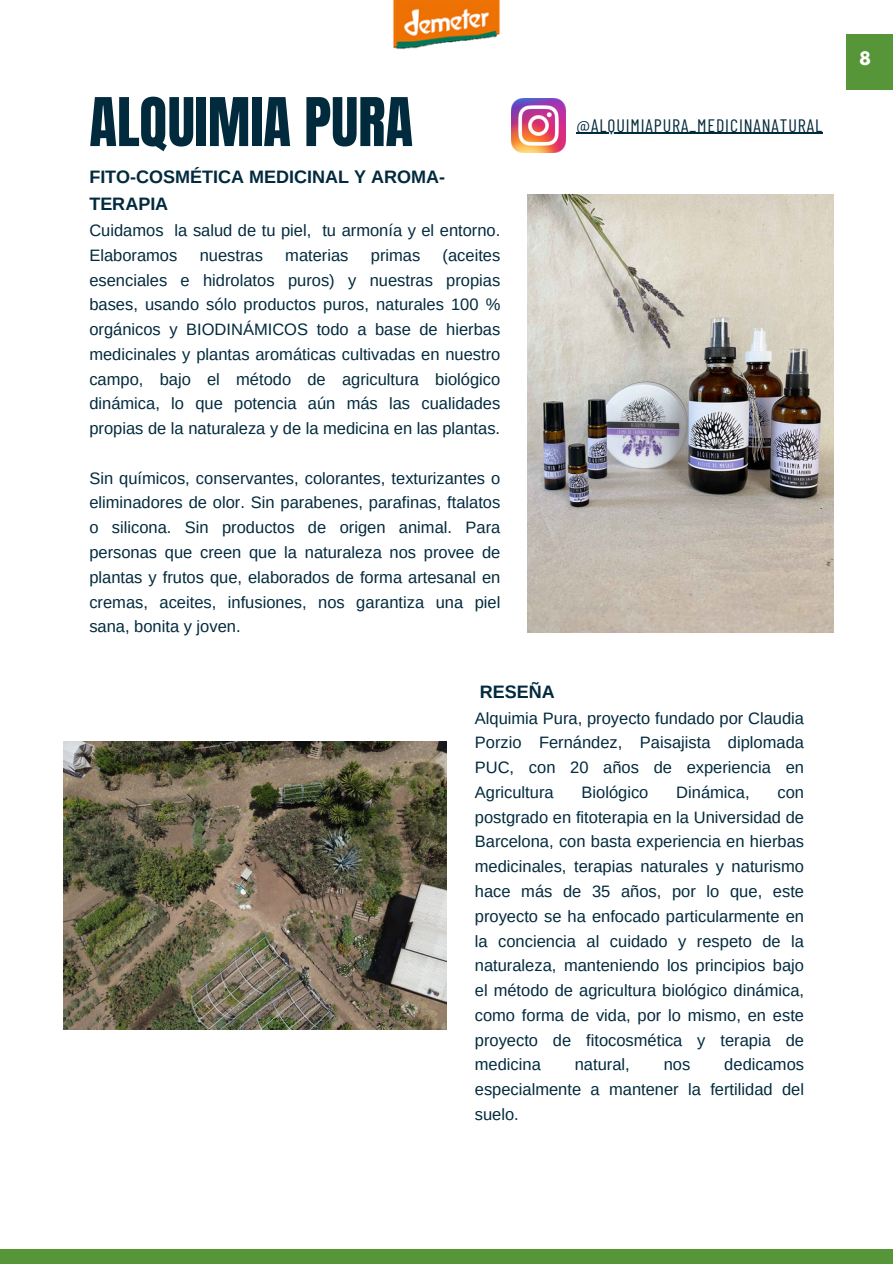
<style>
.page{position:relative;width:893px;height:1264px;background:#fff}
.page>*{position:absolute;margin:0;border:0;box-sizing:border-box;transform-origin:0 0}
.t1{font:57px "Anton";color:#022a3d}
.t2{font:700 18px/27px "Arimo";color:#022a3d}
.t3{font:18px "Barlow Condensed";letter-spacing:.05em;color:#022a3d}
.t4{font:16.5px/24.8px "Arimo";color:#022a3d;text-align:justify}
.t5{font:700 16.5px "League Spartan";color:#fff}
</style>
<div class="page">
<div style="left:0;top:1249px;width:892px;height:14px;background:#569639"></div>
<div style="left:846px;top:34px;width:46px;height:55px;background:#569639"></div>
<img style="left:527px;top:194px;width:306px;height:438px">
<img style="left:63px;top:741px;width:384px;height:288px">
<img style="left:511px;top:99px;width:54px;height:54px">
<hr style="left:576px;top:133px;width:247px;height:1px;background:#022a3d">
<img style="left:393px;top:0;width:107px;height:49px">
<p class="t1" style="left:89px;top:81px;width:325px">ALQUIMIA PURA</p>
<p class="t2" style="left:89px;top:163px;width:357px">FITO-COSMÉTICA MEDICINAL Y AROMA-<br>TERAPIA</p>
<p class="t4" style="left:89px;top:218px;width:412px">Cuidamos la salud de tu piel, tu armonía y el entorno.<br>Elaboramos</p>
<p class="t4" style="left:89px;top:243px;width:412px;text-indent:353px">(aceites esenciales e hidrolatos puros) y nuestras propias bases, usando sólo productos puros, naturales 100 % orgánicos y BIODINÁMICOS todo a base de hierbas medicinales y plantas aromáticas cultivadas en nuestro campo, bajo el método de agricultura biológico dinámica, lo que potencia aún más las cualidades propias de la naturaleza y de la medicina en las plantas.</p>
<p class="t4" style="left:89px;top:465px;width:412px">Sin químicos, conservantes, colorantes, texturizantes o eliminadores de olor. Sin parabenes, parafinas, ftalatos o silicona. Sin productos de origen animal. Para personas que creen que la naturaleza nos provee de plantas y frutos que, elaborados de forma artesanal en cremas, aceites, infusiones, nos garantiza una piel sana, bonita y joven.</p>
<p class="t4" style="left:200px;top:243px;width:65px">nuestras</p>
<p class="t4" style="left:285px;top:243px;width:65px">materias</p>
<p class="t4" style="left:371px;top:243px;width:51px">primas</p>
<p class="t3" style="left:576px;top:113px;width:247px">@ALQUIMIAPURA_MEDICINANATURAL</p>
<p class="t2" style="left:480px;top:678px;width:76px">RESEÑA</p>
<p class="t4" style="left:475px;top:705px;width:331px">Alquimia Pura, proyecto fundado por Claudia Porzio Fernández, Paisajista diplomada PUC, con 20 años de experiencia en Agricultura</p>
<p class="t4" style="left:581px;top:779px;width:68px">Biológico</p>
<p class="t4" style="left:676px;top:779px;width:75px">Dinámica,</p>
<p class="t4" style="left:475px;top:779px;width:331px;text-indent:302px">con postgrado en fitoterapia en la Universidad de Barcelona, con basta experiencia en hierbas medicinales, terapias naturales y naturismo hace más de 35 años, por lo que, este proyecto se ha enfocado particularmente en la conciencia al cuidado y respeto de la naturaleza, manteniendo los principios bajo el método de agricultura biológico dinámica, como forma de vida, por lo mismo, en este proyecto de fitocosmética y terapia de medicina</p>
<p class="t4" style="left:475px;top:1052px;width:331px;text-indent:249px">dedicamos especialmente a mantener la fertilidad del suelo.</p>
<p class="t4" style="left:574px;top:1052px;width:56px">natural,</p>
<p class="t4" style="left:663px;top:1052px;width:28px">nos</p>
<p class="t5" style="left:859px;top:51px;width:13px">8</p>
</div>
